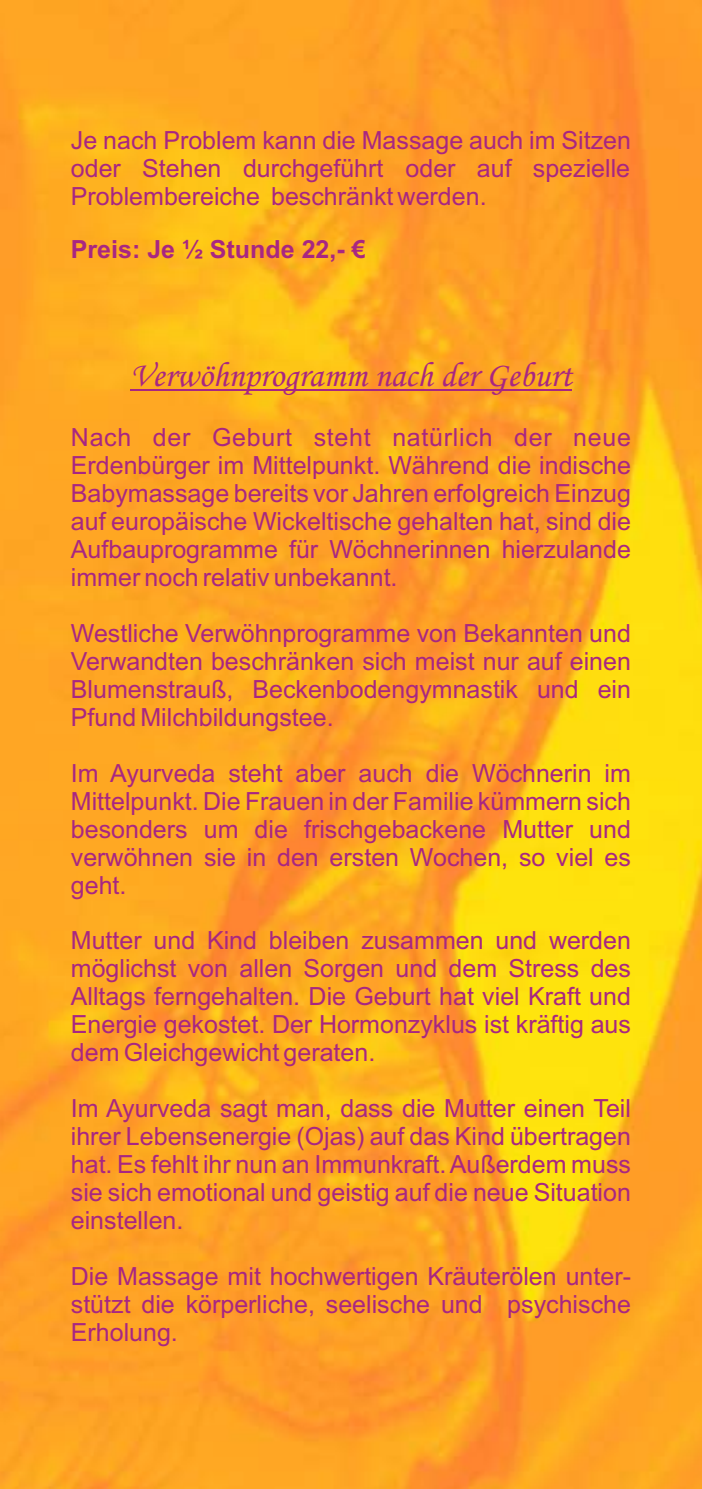
<style>
.page{position:relative;width:702px;height:1489px;background:#fff}
.page>*{position:absolute;margin:0;border:0;box-sizing:border-box;transform-origin:0 0}
.t1{font:35px "Monotype Corsiva";color:#a82682}
.t2{font:25px/28px "Arial";color:#a82682;text-align:justify}
.t3{font:700 25px "Arial";color:#a82682}
</style>
<div class="page">
<img style="left:0;top:0;width:702px;height:1488px">
<hr style="left:130px;top:389px;width:442px;height:1px;background:#a82682">
<p class="t2" style="left:71px;top:129px;width:561px">Je nach Problem kann die Massage auch im Sitzen oder Stehen durchgeführt oder auf spezielle Problembereiche beschränkt werden.</p>
<p class="t3" style="left:71px;top:240px;width:296px">Preis: Je ½ Stunde 22,- €</p>
<h1 class="t1" style="left:130px;top:361px;width:443px">Verwöhnprogramm nach der Geburt</h1>
<p class="t2" style="left:71px;top:426px;width:561px">Nach der Geburt steht natürlich der neue Erdenbürger im Mittelpunkt. Während die indische Babymassage bereits vor Jahren erfolgreich Einzug auf europäische Wickeltische gehalten hat, sind die Aufbauprogramme für Wöchnerinnen hierzulande immer noch relativ unbekannt.</p>
<p class="t2" style="left:71px;top:621px;width:561px">Westliche Verwöhnprogramme von Bekannten und Verwandten beschränken sich meist nur auf einen Blumenstrauß, Beckenbodengymnastik und ein Pfund Milchbildungstee.</p>
<p class="t2" style="left:71px;top:761px;width:561px">Im Ayurveda steht aber auch die Wöchnerin im Mittelpunkt. Die Frauen in der Familie kümmern sich besonders um die frischgebackene Mutter und verwöhnen sie in den ersten Wochen, so viel es geht.</p>
<p class="t2" style="left:71px;top:928px;width:561px">Mutter und Kind bleiben zusammen und werden möglichst von allen Sorgen und dem Stress des Alltags ferngehalten. Die Geburt hat viel Kraft und Energie gekostet. Der Hormonzyklus ist kräftig aus dem Gleichgewicht geraten.</p>
<p class="t2" style="left:71px;top:1096px;width:561px">Im Ayurveda sagt man, dass die Mutter einen Teil ihrer Lebensenergie (Ojas) auf das Kind übertragen hat. Es fehlt ihr nun an Immunkraft. Außerdem muss sie sich emotional und geistig auf die neue Situation einstellen.</p>
<p class="t2" style="left:71px;top:1264px;width:561px">Die Massage mit hochwertigen Kräuterölen unter&shy;stützt die körperliche, seelische und psychische Erholung.</p>
</div>
